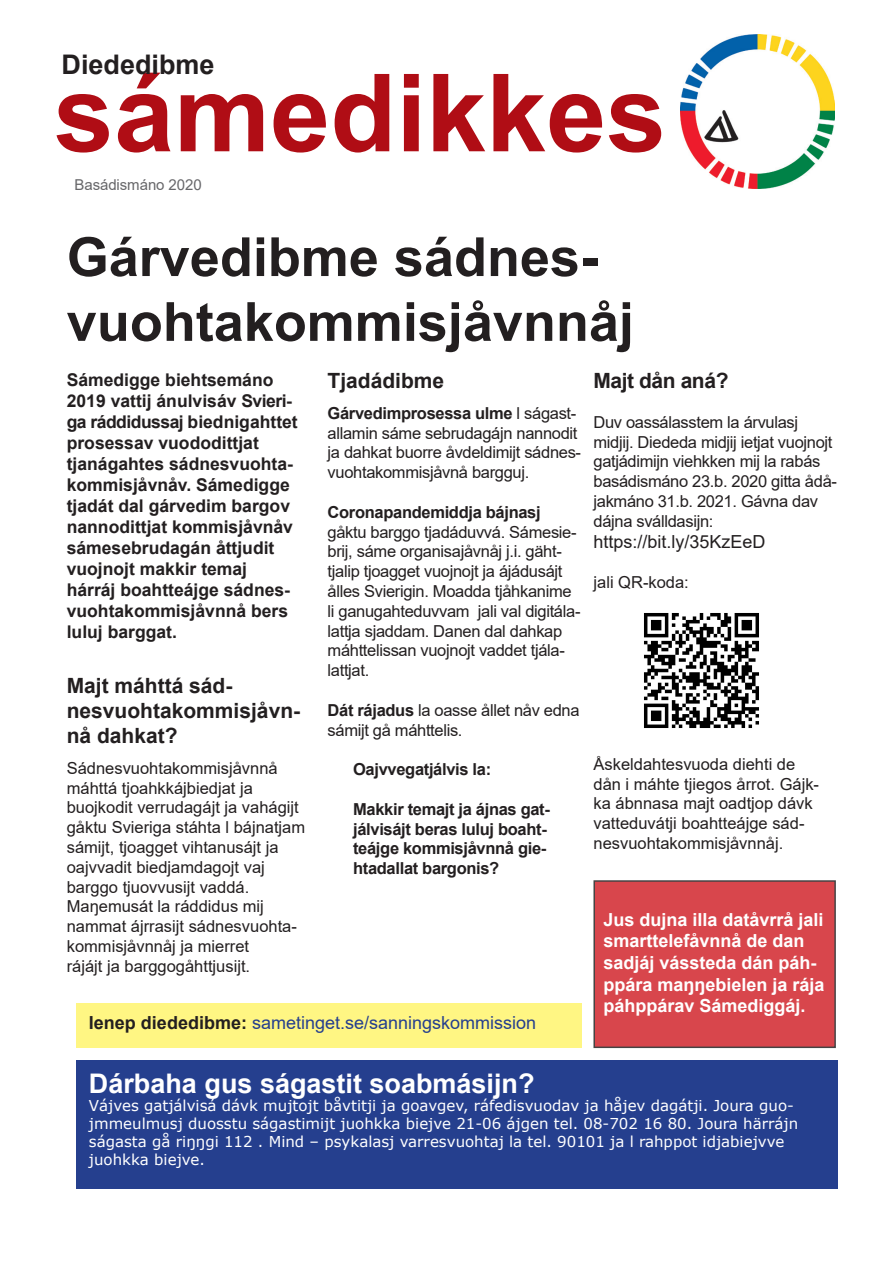
<style>
.page{position:relative;width:893px;height:1263px;background:#fff}
.page>*{position:absolute;margin:0;border:0;box-sizing:border-box;transform-origin:0 0}
.t1{font:700 108px "Arial";color:#b00d15}
.t2{font:700 54px/64.8px "Arial";color:#231f20}
.t3{font:700 27px "Arial";color:#fff}
.t4{font:700 27px "Arial";color:#231f20}
.t5{font:700 21px/25.2px "Arial";color:#231f20}
.t6{font:700 21px "Arial";letter-spacing:-.02em;color:#231f20}
.t7{font:700 18px/21.6px "Arial";color:#fff}
.t8{font:18px "Arial";color:#253f8e}
.t9{font:18px "Arial";color:#231f20}
.t10{font:700 17.55px/21px "Arial";color:#231f20}
.t11{font:16.5px/19.8px "Arial";letter-spacing:-.02em;color:#231f20}
.t12{font:16.5px/19.8px "Arial";color:#231f20}
.t13{font:700 16.5px/19.8px "Arial";letter-spacing:-.02em;color:#231f20}
.t14{font:15px/18px "Verdana";color:#fff}
.t15{font:15px "Arial";letter-spacing:-.005em;color:#67676a}
.s1{font-weight:700}
.s2{font-weight:700;color:#231f20}
</style>
<div class="page">
<div style="left:594px;top:881px;width:241px;height:166px;background:#d8464c"></div>
<div style="left:593px;top:880px;width:243px;height:168px;border:2px solid #231f20"></div>
<div style="left:76px;top:1003px;width:505px;height:45px;background:#fff683"></div>
<div style="left:76px;top:1060px;width:761px;height:129px;background:#253f8e"></div>
<img style="left:680px;top:35px;width:155px;height:154px">
<img style="left:644px;top:613px;width:115px;height:115px">
<p class="t4" style="left:62px;top:45px;width:155px">Diededibme</p>
<p class="t1" style="left:54px;top:37px;width:614px">sámedikkes</p>
<p class="t15" style="left:74px;top:175px;width:129px">Basádismáno 2020</p>
<p class="t2" style="left:67px;top:225px;width:569px">Gárvedibme sádnes&shy;vuohtakommisjåvnnåj</p>
<p class="t10" style="left:67px;top:369px;width:233px">Sámedigge biehtsemáno<br>2019 vattij ánulvisáv Svieri&shy;ga ráddidussaj biednigahttet prosessav vuododittjat tjanágahtes sádnesvuohta&shy;kommisjåvnåv. Sámedigge tjadát dal gárvedim bargov nannodittjat kommisjåvnåv sámesebrudagán åttjudit vuojnojt makkir temaj hárráj boahtteájge sádnes&shy;vuohtakommisjåvnnå bers luluj barggat.</p>
<p class="t5" style="left:67px;top:673px;width:235px">Majt máhttá sád&shy;nesvuohtakommisjåvn&shy;nå dahkat?</p>
<p class="t12" style="left:67px;top:758px;width:240px">Sádnesvuohtakommisjåvnnå máhttá tjoahkkájbiedjat ja buojkodit verrudagájt ja vahágijt gåktu Svieriga stáhta l bájnatjam sámijt, tjoagget vihtanusájt ja oajvvadit biedjamdagojt vaj barggo tjuovvusijt vaddá.<br>Maŋemusát la ráddidus mij nammat ájrrasijt sádnesvuohta&shy;kommisjåvnnåj ja mierret<br>rájájt ja barggogåhttjusijt.</p>
<p class="t6" style="left:593px;top:366px;width:136px">Majt dån aná?</p>
<p class="t11" style="left:593px;top:412px;width:245px">Duv oassálasstem la árvulasj midjij. Diededa midjij ietjat vuojnojt gatjádimijn viehkken mij la rabás basádismáno 23.b. 2020 gitta ådå&shy;jakmáno 31.b. 2021. Gávna dav dájna sválldasijn:</p>
<p class="t9" style="left:593px;top:530px;width:174px">https://bit.ly/35KzEeD</p>
<p class="t12" style="left:593px;top:572px;width:97px">jali QR-koda:</p>
<p class="t5" style="left:328px;top:368px;width:118px">Tjadádibme</p>
<p class="t11" style="left:328px;top:403px;width:255px"><span class="s1">Gárvedimprosessa ulme</span> l ságast&shy;allamin sáme sebrudagájn nannodit ja dahkat buorre åvdeldimijt sádnes&shy;vuohtakommisjåvnå bargguj.</p>
<p class="t11" style="left:328px;top:502px;width:254px"><span class="s1">Coronapandemiddja bájnasj </span>gåktu barggo tjadáduvvá. Sámesie&shy;brij, sáme organisajåvnåj j.i. gäht&shy;tjalip tjoagget vuojnojt ja ájádusájt ålles Svierigin. Moadda tjåhkanime li ganugahteduvvam jali val digitála&shy;lattja sjaddam. Danen dal dahkap máhttelissan vuojnojt vaddet tjála&shy;lattjat.</p>
<p class="t11" style="left:328px;top:700px;width:253px"><span class="s1">Dát rájadus</span> la oasse ållet nåv edna sámijt gå máhttelis.</p>
<p class="t13" style="left:353px;top:760px;width:140px">Oajvvegatjálvis la:</p>
<p class="t13" style="left:353px;top:799px;width:198px">Makkir temajt ja ájnas gat&shy;jálvisájt beras luluj boaht&shy;teájge kommisjåvnnå gie&shy;htadallat bargonis?</p>
<p class="t12" style="left:593px;top:754px;width:227px">Åskeldahtesvuoda diehti de dån i máhte tjiegos årrot. Gájk&shy;ka ábnnasa majt oadtjop dávk vatteduvátji boahtteájge sád&shy;nesvuohtakommisjåvnnåj.</p>
<p class="t7" style="left:603px;top:909px;width:223px">Jus dujna illa datåvrrå jali smarttelefåvnnå de dan sadjáj vássteda dán páh&shy;ppára maŋŋebielen ja rája páhppárav Sámediggáj.</p>
<p class="t8" style="left:89px;top:1011px;width:449px"><span class="s2">Ienep diededibme:</span> sametinget.se/sanningskommission</p>
<p class="t3" style="left:89px;top:1064px;width:447px">Dárbaha gus ságastit soabmásijn?</p>
<p class="t14" style="left:89px;top:1096px;width:711px">Vájves gatjálvisá dávk mujtojt båvtitji ja goavgev, ráfedisvuodav ja håjev dagátji. Joura guo&shy;jmmeulmusj duosstu ságastimijt juohkka biejve 21-06 ájgen tel. 08-702 16 80. Joura härrájn ságasta gå riŋŋgi 112 . Mind – psykalasj varresvuohtaj la tel. 90101 ja l rahppot idjabiejvve juohkka biejve.</p>
</div>
